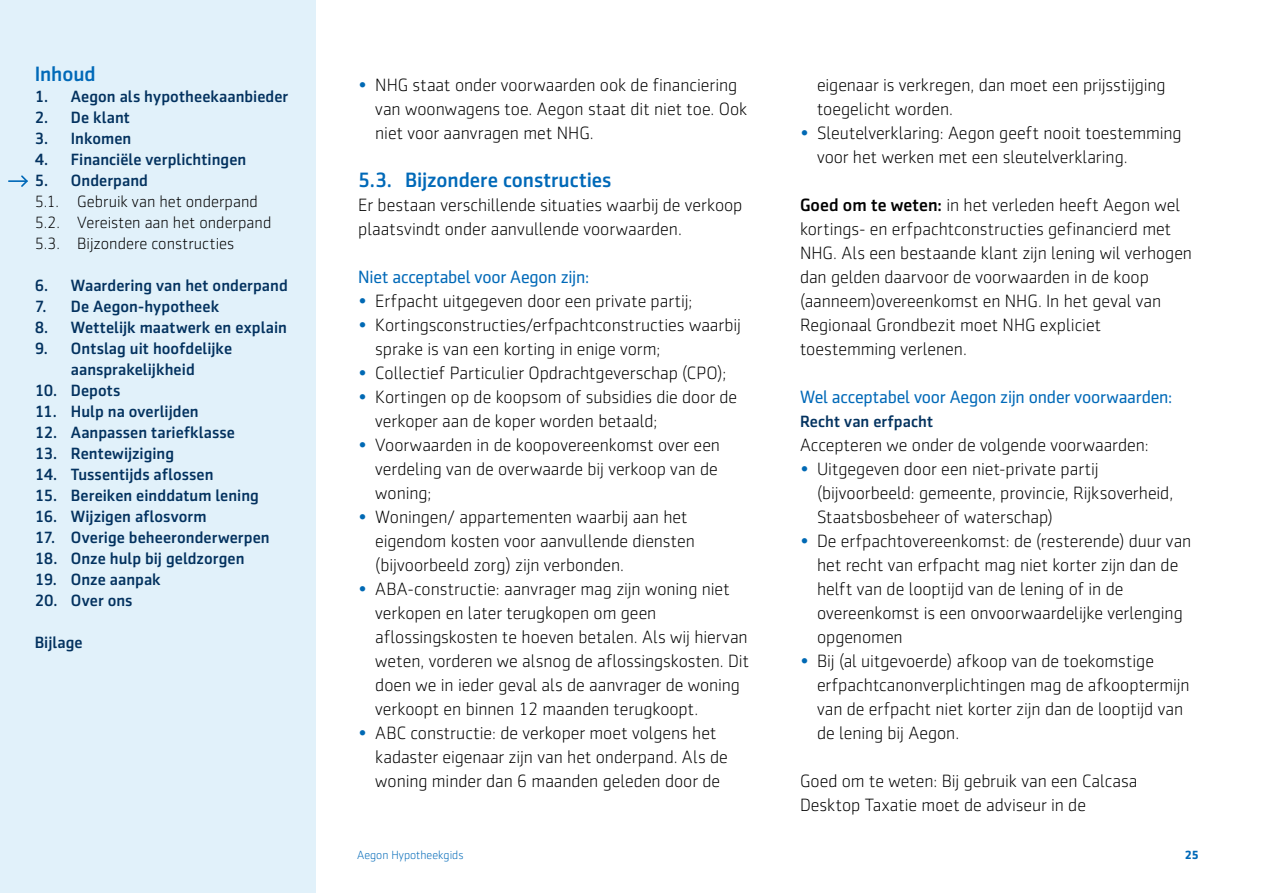
<style>
.page{position:relative;width:1263px;height:893px;background:#fff}
.page>*{position:absolute;margin:0;border:0;box-sizing:border-box;transform-origin:0 0}
.BODY_kopje_niveau_1{font:500 21px "Sentico Sans DT";letter-spacing:-.005em;color:#0069b8}
.BODY_platte_tekst{font:300 18px/24px "Sentico Sans DT";letter-spacing:-.005em;color:#000}
.BODY_kopje_niveau_2{font:18px "Sentico Sans DT";letter-spacing:-.01em;color:#0069b8}
.BODY_kopje_niveau_3{font:500 16.5px/21px "Sentico Sans DT";letter-spacing:.005em;color:#03325f;text-align:center}
.t1{font:300 16.5px/21px "Sentico Sans DT";color:#000}
.t2{font:300 12px "Sentico Sans DT";color:#0069b8}
.t3{font:700 12px "Sentico Sans DT";color:#0069b8}
.s1{color:#0069b4}
.s2{font-weight:500}
</style>
<div class="page">
<div style="left:0;top:0;width:316px;height:893px;background:#e1f1fa"></div>
<svg style="left:21px;top:175px;width:6px;height:12px"></svg>
<hr style="left:8px;top:180px;width:20px;height:2px;background:#0069b8">
<p class="BODY_kopje_niveau_1" style="left:35px;top:63px;width:63px">Inhoud</p>
<p class="BODY_kopje_niveau_3" style="left:35px;top:86px;width:255px">1. Aegon als hypotheekaanbieder</p>
<p class="BODY_kopje_niveau_3" style="left:35px;top:107px;width:97px">2. De klant</p>
<p class="BODY_kopje_niveau_3" style="left:35px;top:128px;width:98px">3. Inkomen</p>
<p class="BODY_kopje_niveau_3" style="left:35px;top:149px;width:213px">4. Financiële verplichtingen</p>
<p class="BODY_kopje_niveau_3" style="left:35px;top:170px;width:115px">5. Onderpand</p>
<p class="t1" style="left:35px;top:192px;width:238px">5.1. Gebruik van het onderpand<br>5.2. Vereisten aan het onderpand<br>5.3. Bijzondere constructies</p>
<p class="BODY_kopje_niveau_3" style="left:35px;top:275px;width:255px">6. Waardering van het onderpand</p>
<p class="BODY_kopje_niveau_3" style="left:35px;top:296px;width:186px">7. De Aegon-hypotheek</p>
<p class="BODY_kopje_niveau_3" style="left:35px;top:317px;width:254px">8. Wettelijk maatwerk en explain</p>
<p class="BODY_kopje_niveau_3" style="left:35px;top:338px;width:199px">9. Ontslag uit hoofdelijke aansprakelijkheid</p>
<p class="BODY_kopje_niveau_3" style="left:35px;top:380px;width:87px">10. Depots</p>
<p class="BODY_kopje_niveau_3" style="left:35px;top:401px;width:165px">11. Hulp na overlijden</p>
<p class="BODY_kopje_niveau_3" style="left:35px;top:422px;width:202px">12. Aanpassen tariefklasse</p>
<p class="BODY_kopje_niveau_3" style="left:35px;top:443px;width:141px">13. Rentewijziging</p>
<p class="BODY_kopje_niveau_3" style="left:35px;top:464px;width:180px">14. Tussentijds aflossen</p>
<p class="BODY_kopje_niveau_3" style="left:35px;top:485px;width:226px">15. Bereiken einddatum lening</p>
<p class="BODY_kopje_niveau_3" style="left:35px;top:506px;width:173px">16. Wijzigen aflosvorm</p>
<p class="BODY_kopje_niveau_3" style="left:35px;top:527px;width:236px">17. Overige beheeronderwerpen</p>
<p class="BODY_kopje_niveau_3" style="left:35px;top:548px;width:211px">18. Onze hulp bij geldzorgen</p>
<p class="BODY_kopje_niveau_3" style="left:35px;top:569px;width:128px">19. Onze aanpak</p>
<p class="BODY_kopje_niveau_3" style="left:35px;top:590px;width:99px">20. Over ons</p>
<p class="BODY_kopje_niveau_3" style="left:35px;top:632px;width:49px">Bijlage</p>
<p class="BODY_platte_tekst" style="left:375px;top:73px;width:373px;text-indent:-17px"><span class="s1">•</span> NHG staat onder voorwaarden ook de financiering van woonwagens toe. Aegon staat dit niet toe. Ook niet voor aanvragen met NHG.</p>
<p class="BODY_kopje_niveau_1" style="left:358px;top:168px;width:255px">5.3. Bijzondere constructies</p>
<p class="BODY_platte_tekst" style="left:358px;top:193px;width:386px">Er bestaan verschillende situaties waarbij de verkoop plaatsvindt onder aanvullende voorwaarden.</p>
<p class="BODY_kopje_niveau_2" style="left:358px;top:267px;width:232px">Niet acceptabel voor Aegon zijn:</p>
<p class="BODY_platte_tekst" style="left:358px;top:289px;width:336px"><span class="s1">•</span> Erfpacht uitgegeven door een private partij;</p>
<p class="BODY_platte_tekst" style="left:375px;top:313px;width:367px;text-indent:-17px"><span class="s1">•</span> Kortingsconstructies/erfpachtconstructies waarbij sprake is van een korting in enige vorm;</p>
<p class="BODY_platte_tekst" style="left:358px;top:361px;width:369px"><span class="s1">•</span> Collectief Particulier Opdrachtgeverschap (CPO);</p>
<p class="BODY_platte_tekst" style="left:375px;top:385px;width:363px;text-indent:-17px"><span class="s1">•</span> Kortingen op de koopsom of subsidies die door de verkoper aan de koper worden betaald;</p>
<p class="BODY_platte_tekst" style="left:375px;top:433px;width:346px;text-indent:-17px"><span class="s1">•</span> Voorwaarden in de koopovereenkomst over een verdeling van de overwaarde bij verkoop van de woning;</p>
<p class="BODY_platte_tekst" style="left:375px;top:505px;width:321px;text-indent:-17px"><span class="s1">•</span> Woningen/ appartementen waarbij aan het eigendom kosten voor aanvullende diensten (bijvoorbeeld zorg) zijn verbonden.</p>
<p class="BODY_platte_tekst" style="left:375px;top:577px;width:375px;text-indent:-17px"><span class="s1">•</span> ABA-constructie: aanvrager mag zijn woning niet verkopen en later terugkopen om geen aflossingskosten te hoeven betalen. Als wij hiervan weten, vorderen we alsnog de aflossingskosten. Dit doen we in ieder geval als de aanvrager de woning verkoopt en binnen 12 maanden terugkoopt.</p>
<p class="BODY_platte_tekst" style="left:375px;top:721px;width:354px;text-indent:-17px"><span class="s1">•</span> ABC constructie: de verkoper moet volgens het kadaster eigenaar zijn van het onderpand. Als de woning minder dan 6 maanden geleden door de</p>
<p class="BODY_platte_tekst" style="left:817px;top:73px;width:350px">eigenaar is verkregen, dan moet een prijsstijging toegelicht worden.</p>
<p class="BODY_platte_tekst" style="left:817px;top:121px;width:366px;text-indent:-17px"><span class="s1">•</span> Sleutelverklaring: Aegon geeft nooit toestemming voor het werken met een sleutelverklaring.</p>
<p class="BODY_platte_tekst" style="left:800px;top:193px;width:394px"><span class="s2">Goed om te weten:</span> in het verleden heeft Aegon wel kortings- en erfpachtconstructies gefinancierd met NHG. Als een bestaande klant zijn lening wil verhogen dan gelden daarvoor de voorwaarden in de koop (aanneem)overeenkomst en NHG. In het geval van Regionaal Grondbezit moet NHG expliciet toestemming verlenen.</p>
<p class="BODY_kopje_niveau_2" style="left:800px;top:387px;width:374px">Wel acceptabel voor Aegon zijn onder voorwaarden:</p>
<p class="BODY_kopje_niveau_3" style="left:800px;top:410px;width:135px">Recht van erfpacht</p>
<p class="BODY_platte_tekst" style="left:800px;top:433px;width:350px">Accepteren we onder de volgende voorwaarden:</p>
<p class="BODY_platte_tekst" style="left:817px;top:457px;width:358px;text-indent:-17px"><span class="s1">•</span> Uitgegeven door een niet-private partij (bijvoorbeeld: gemeente, provincie, Rijksoverheid,<br>Staatsbosbeheer of waterschap)</p>
<p class="BODY_platte_tekst" style="left:817px;top:529px;width:376px;text-indent:-17px"><span class="s1">•</span> De erfpachtovereenkomst: de (resterende) duur van het recht van erfpacht mag niet korter zijn dan de helft van de looptijd van de lening of in de overeenkomst is een onvoorwaardelijke verlenging opgenomen</p>
<p class="BODY_platte_tekst" style="left:817px;top:649px;width:374px;text-indent:-17px"><span class="s1">•</span> Bij (al uitgevoerde) afkoop van de toekomstige erfpachtcanonverplichtingen mag de afkooptermijn van de erfpacht niet korter zijn dan de looptijd van de lening bij Aegon.</p>
<p class="BODY_platte_tekst" style="left:800px;top:769px;width:339px">Goed om te weten: Bij gebruik van een Calcasa<br>Desktop Taxatie moet de adviseur in de</p>
<p class="t2" style="left:357px;top:848px;width:108px">Aegon Hypotheekgids</p>
<p class="t3" style="left:1185px;top:847px;width:16px">25</p>
</div>
